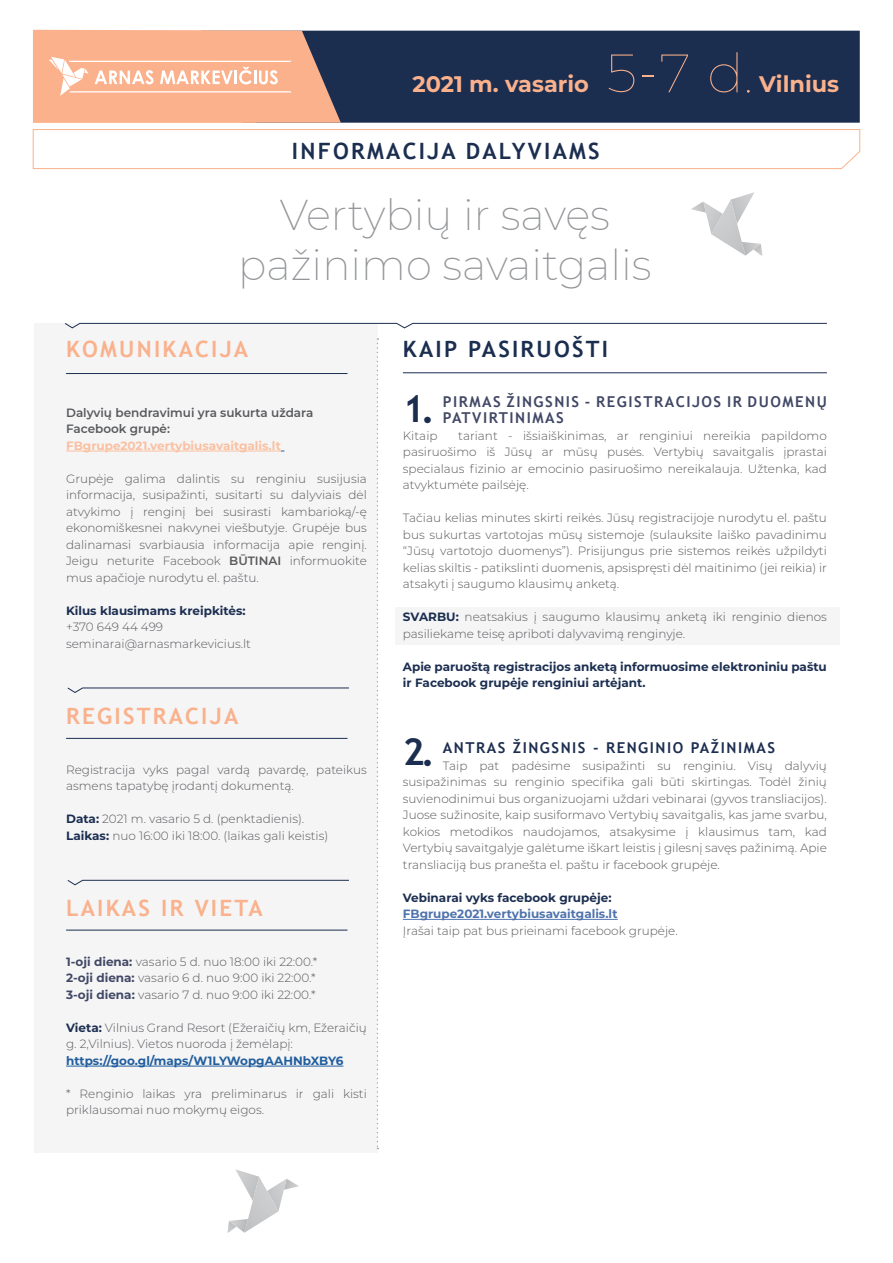
<style>
.page{position:relative;width:893px;height:1263px;background:#fff}
.page>*{position:absolute;margin:0;border:0;box-sizing:border-box;transform-origin:0 0}
.t1{font:100 54px "Montserrat";color:#fab18c}
.t2{font:200 42px/50.4px "Montserrat";color:#939598;text-align:center}
.t3{font:700 37.5px "Trebuchet MS";color:#1c2e50}
.t4{font:700 22.5px "Trebuchet MS";letter-spacing:.1em;color:#fab18c}
.t5{font:700 22.5px "Trebuchet MS";letter-spacing:.1em;color:#1c2e50}
.t6{font:700 22.5px "Montserrat";color:#fab18c}
.t7{font:700 15px/16.5px "Trebuchet MS";letter-spacing:.1em;color:#414865}
.t8{font:700 15px "Trebuchet MS";letter-spacing:.1em;color:#1c2e50}
.t9{font:300 12px/16.5px "Montserrat";color:#58595b}
.t10{font:700 12px/16.5px "Montserrat";color:#1c2e50}
.t11{font:600 12px/16.5px "Montserrat";color:#58595b}
.t12{font:700 12px "Montserrat";color:#215e9e}
.t13{font:700 12px "Montserrat";color:#4f73ad}
.t14{font:700 12px "Montserrat";color:#fbc0a0}
.s1{font-weight:600}
.s2{font-weight:700;color:#1c2e50}
.s3{font-weight:700;color:#414865}
</style>
<div class="page">
<div style="left:395px;top:607px;width:445px;height:38px;background:#f5f5f6"></div>
<hr style="left:403px;top:919px;width:215px;height:1px;background:#4f73ad">
<div style="left:35px;top:323px;width:343px;height:829px;background:#f5f5f6"></div>
<hr style="left:66px;top:451px;width:215px;height:1px;background:#fbc0a0">
<hr style="left:66px;top:1066px;width:277px;height:1px;background:#215e9e">
<svg style="left:67px;top:687px;width:282px;height:6px"></svg>
<svg style="left:67px;top:879px;width:282px;height:7px"></svg>
<svg style="left:65px;top:322px;width:762px;height:7px"></svg>
<div style="left:341px;top:31px;width:519px;height:92px;background:#1c2e50"></div>
<svg style="left:227px;top:1169px;width:72px;height:63px"></svg>
<hr style="left:66px;top:373px;width:281px;height:1px;background:#1c2e50">
<svg style="left:377px;top:338px;width:1px;height:811px"></svg>
<hr style="left:66px;top:738px;width:281px;height:1px;background:#1c2e50">
<hr style="left:66px;top:930px;width:281px;height:1px;background:#1c2e50">
<hr style="left:403px;top:372px;width:424px;height:1px;background:#1c2e50">
<svg style="left:33px;top:30px;width:308px;height:93px;background:#eeaf91"></svg>
<svg style="left:33px;top:129px;width:827px;height:40px"></svg>
<svg style="left:691px;top:192px;width:71px;height:63px"></svg>
<h3 class="t6" style="left:412px;top:68px;width:178px">2021 m. vasario</h3>
<h1 class="t1" style="left:605px;top:33px;width:149px">5-7 d.</h1>
<h3 class="t6" style="left:759px;top:68px;width:81px">Vilnius</h3>
<h3 class="t5" style="left:292px;top:137px;width:309px">INFORMACIJA DALYVIAMS</h3>
<h2 class="t2" style="left:238px;top:189px;width:415px">Vertybių ir savęs pažinimo savaitgalis</h2>
<h3 class="t4" style="left:66px;top:335px;width:184px">KOMUNIKACIJA</h3>
<p class="t11" style="left:66px;top:404px;width:249px">Dalyvių bendravimui yra sukurta uždara<br>Facebook grupė:</p>
<p class="t14" style="left:66px;top:437px;width:216px">FBgrupe2021.vertybiusavaitgalis.lt</p>
<p class="t9" style="left:66px;top:470px;width:302px;text-align:justify">Grupėje galima dalintis su renginiu susijusia informacija, susipažinti, susitarti su dalyviais dėl atvykimo į renginį bei susirasti kambarioką/-ę ekonomiškesnei nakvynei viešbutyje. Grupėje bus dalinamasi svarbiausia informacija apie renginį.<br>Jeigu neturite Facebook <span class="s1">BŪTINAI</span> informuokite mus apačioje nurodytu el. paštu.</p>
<p class="t10" style="left:66px;top:602px;width:181px">Kilus klausimams kreipkitės:</p>
<p class="t9" style="left:66px;top:618px;width:186px">+370 649 44 499 seminarai@arnasmarkevicius.lt</p>
<h3 class="t4" style="left:66px;top:702px;width:174px">REGISTRACIJA</h3>
<p class="t9" style="left:66px;top:761px;width:302px">Registracija vyks pagal vardą pavardę, pateikus asmens tapatybę įrodantį dokumentą.</p>
<p class="t9" style="left:66px;top:810px;width:264px"><span class="s2">Data:</span> 2021 m. vasario 5 d. (penktadienis).<br><span class="s2">Laikas:</span> nuo 16:00 iki 18:00. (laikas gali keistis)</p>
<h3 class="t4" style="left:66px;top:894px;width:198px">LAIKAS IR VIETA</h3>
<p class="t9" style="left:66px;top:953px;width:253px"><span class="s3">1-oji diena:</span> vasario 5 d. nuo 18:00 iki 22:00.*<br><span class="s3">2-oji diena:</span> vasario 6 d. nuo 9:00 iki 22:00.*<br><span class="s3">3-oji diena:</span> vasario 7 d. nuo 9:00 iki 22:00.*</p>
<p class="t9" style="left:66px;top:1019px;width:302px"><span class="s2">Vieta:</span> Vilnius Grand Resort (Ežeraičių km, Ežeraičių g. 2,Vilnius). Vietos nuoroda į žemėlapį:</p>
<p class="t12" style="left:66px;top:1052px;width:279px">https://goo.gl/maps/W1LYWopgAAHNbXBY6</p>
<p class="t9" style="left:66px;top:1085px;width:302px">* Renginio laikas yra preliminarus ir gali kisti priklausomai nuo mokymų eigos.</p>
<h3 class="t5" style="left:403px;top:335px;width:207px">KAIP PASIRUOŠTI</h3>
<p class="t7" style="left:443px;top:393px;width:386px">PIRMAS ŽINGSNIS - REGISTRACIJOS IR DUOMENŲ<br>PATVIRTINIMAS</p>
<p class="t9" style="left:403px;top:427px;width:36px">Kitaip</p>
<h3 class="t3" style="left:403px;top:385px;width:33px">1.</h3>
<p class="t9" style="left:403px;top:427px;width:425px;text-align:justify;text-indent:55px">tariant - išsiaiškinimas, ar renginiui nereikia papildomo pasiruošimo iš Jūsų ar mūsų pusės. Vertybių savaitgalis įprastai specialaus fizinio ar emocinio pasiruošimo nereikalauja. Užtenka, kad atvyktumėte pailsėję.</p>
<p class="t9" style="left:403px;top:509px;width:426px;text-align:justify">Tačiau kelias minutes skirti reikės. Jūsų registracijoje nurodytu el. paštu bus sukurtas vartotojas mūsų sistemoje (sulauksite laiško pavadinimu “Jūsų vartotojo duomenys”). Prisijungus prie sistemos reikės užpildyti kelias skiltis - patikslinti duomenis, apsispręsti dėl maitinimo (jei reikia) ir atsakyti į saugumo klausimų anketą.</p>
<p class="t9" style="left:403px;top:608px;width:425px"><span class="s2">SVARBU:</span> neatsakius į saugumo klausimų anketą iki renginio dienos pasiliekame teisę apriboti dalyvavimą renginyje.</p>
<p class="t10" style="left:403px;top:657px;width:425px">Apie paruoštą registracijos anketą informuosime elektroniniu paštu ir Facebook grupėje renginiui artėjant.</p>
<h3 class="t3" style="left:403px;top:728px;width:33px">2.</h3>
<p class="t8" style="left:443px;top:738px;width:334px">ANTRAS ŽINGSNIS - RENGINIO PAŽINIMAS</p>
<p class="t9" style="left:403px;top:757px;width:425px;text-align:justify;text-indent:40px">Taip pat padėsime susipažinti su renginiu. Visų dalyvių susipažinimas su renginio specifika gali būti skirtingas. Todėl žinių suvienodinimui bus organizuojami uždari vebinarai (gyvos transliacijos).<br>Juose sužinosite, kaip susiformavo Vertybių savaitgalis, kas jame svarbu, kokios metodikos naudojamos, atsakysime į klausimus tam, kad Vertybių savaitgalyje galėtume iškart leistis į gilesnį savęs pažinimą. Apie transliaciją bus pranešta el. paštu ir facebook grupėje.</p>
<p class="t10" style="left:403px;top:888px;width:210px">Vebinarai vyks facebook grupėje:</p>
<p class="t13" style="left:403px;top:905px;width:216px">FBgrupe2021.vertybiusavaitgalis.lt</p>
<p class="t9" style="left:403px;top:922px;width:276px">Įrašai taip pat bus prieinami facebook grupėje.</p>
</div>
